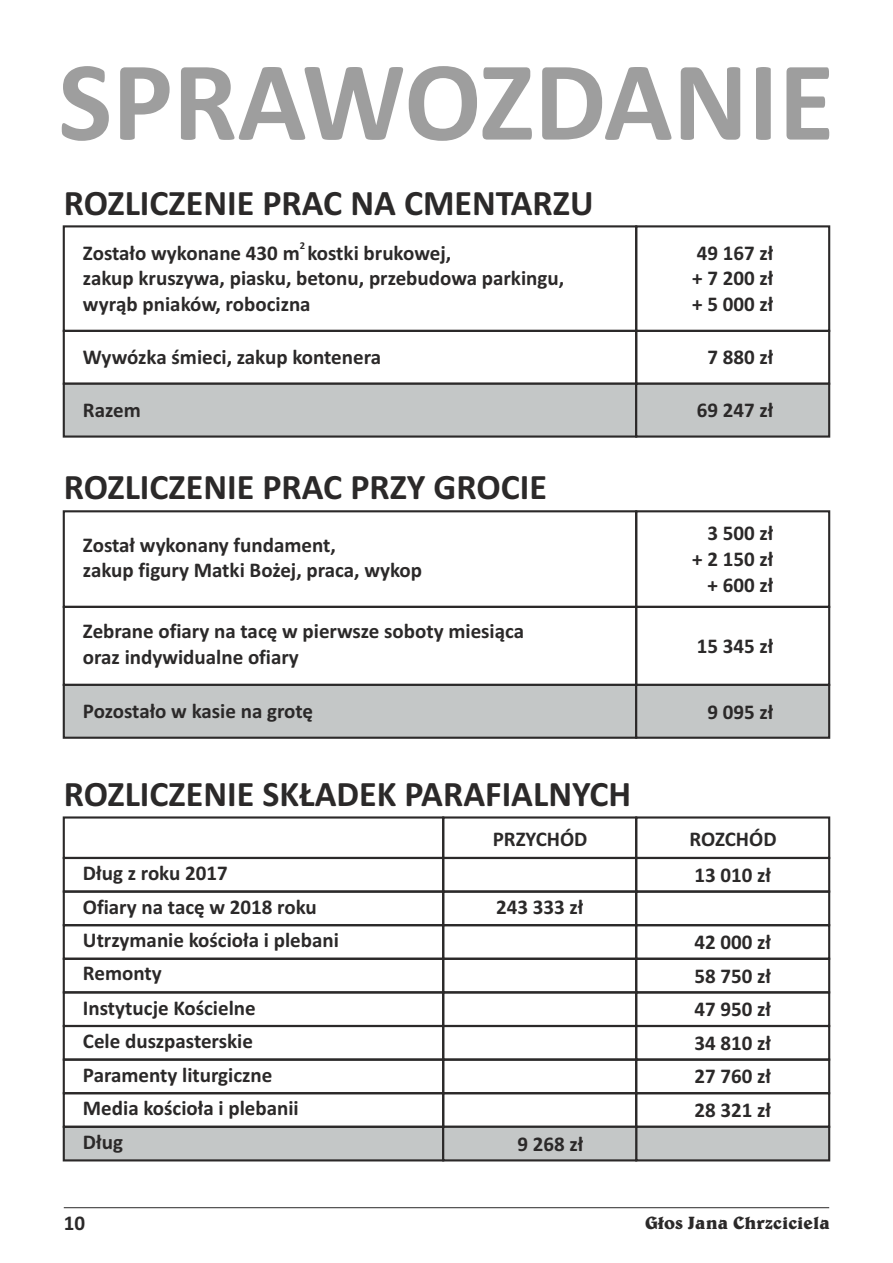
<style>
.page{position:relative;width:893px;height:1263px;background:#fff}
.page>*{position:absolute;margin:0;border:0;box-sizing:border-box;transform-origin:0 0}
.t1{font:700 114.3px "Calibri";color:#9e9e9e}
.t2{font:700 36px "Calibri";color:#2b2929}
.t3{font:700 21px/33.6px "Calibri";color:#2b2929}
.t4{font:700 18px "Belwe BT";color:#2b2929}
.t5{font:700 10.5px "Calibri";color:#2b2929}
</style>
<div class="page">
<hr style="left:64px;top:1207px;width:765px;height:1px;background:#2b2929">
<div style="left:63px;top:225px;width:574px;height:107px;border:2px solid #2b2929"></div>
<div style="left:635px;top:225px;width:195px;height:107px;border:2px solid #2b2929"></div>
<div style="left:63px;top:330px;width:574px;height:55px;border:2px solid #2b2929"></div>
<div style="left:635px;top:330px;width:195px;height:55px;border:2px solid #2b2929"></div>
<svg style="left:62px;top:382px;width:769px;height:56px;background:#b7b9b9"></svg>
<div style="left:63px;top:510px;width:574px;height:98px;border:2px solid #2b2929"></div>
<div style="left:635px;top:510px;width:195px;height:98px;border:2px solid #2b2929"></div>
<div style="left:63px;top:606px;width:574px;height:80px;border:2px solid #2b2929"></div>
<div style="left:635px;top:606px;width:195px;height:80px;border:2px solid #2b2929"></div>
<svg style="left:62px;top:683px;width:769px;height:56px;background:#b7baba"></svg>
<div style="left:635px;top:816px;width:195px;height:43px;border:2px solid #2b2929"></div>
<div style="left:442px;top:816px;width:195px;height:43px;border:2px solid #2b2929"></div>
<div style="left:63px;top:816px;width:381px;height:43px;border:2px solid #2b2929"></div>
<div style="left:635px;top:857px;width:195px;height:36px;border:2px solid #2b2929"></div>
<div style="left:442px;top:857px;width:195px;height:36px;border:2px solid #2b2929"></div>
<div style="left:63px;top:857px;width:381px;height:36px;border:2px solid #2b2929"></div>
<div style="left:635px;top:890px;width:195px;height:36px;border:2px solid #2b2929"></div>
<div style="left:442px;top:890px;width:195px;height:36px;border:2px solid #2b2929"></div>
<div style="left:63px;top:890px;width:381px;height:36px;border:2px solid #2b2929"></div>
<div style="left:635px;top:924px;width:195px;height:36px;border:2px solid #2b2929"></div>
<div style="left:442px;top:924px;width:195px;height:36px;border:2px solid #2b2929"></div>
<div style="left:63px;top:924px;width:381px;height:36px;border:2px solid #2b2929"></div>
<div style="left:635px;top:958px;width:195px;height:35px;border:2px solid #2b2929"></div>
<div style="left:442px;top:958px;width:195px;height:35px;border:2px solid #2b2929"></div>
<div style="left:63px;top:958px;width:381px;height:35px;border:2px solid #2b2929"></div>
<div style="left:635px;top:991px;width:195px;height:36px;border:2px solid #2b2929"></div>
<div style="left:442px;top:991px;width:195px;height:36px;border:2px solid #2b2929"></div>
<div style="left:63px;top:991px;width:381px;height:36px;border:2px solid #2b2929"></div>
<div style="left:635px;top:1025px;width:195px;height:36px;border:2px solid #2b2929"></div>
<div style="left:442px;top:1025px;width:195px;height:36px;border:2px solid #2b2929"></div>
<div style="left:63px;top:1025px;width:381px;height:36px;border:2px solid #2b2929"></div>
<div style="left:635px;top:1058px;width:195px;height:36px;border:2px solid #2b2929"></div>
<div style="left:442px;top:1058px;width:195px;height:36px;border:2px solid #2b2929"></div>
<div style="left:63px;top:1058px;width:381px;height:36px;border:2px solid #2b2929"></div>
<div style="left:635px;top:1092px;width:195px;height:36px;border:2px solid #2b2929"></div>
<div style="left:442px;top:1092px;width:195px;height:36px;border:2px solid #2b2929"></div>
<div style="left:63px;top:1092px;width:381px;height:36px;border:2px solid #2b2929"></div>
<svg style="left:62px;top:1125px;width:769px;height:37px;background:#b1b3b3"></svg>
<h1 class="t1" style="left:58px;top:54px;width:778px">SPRAWOZDANIE</h1>
<h2 class="t2" style="left:64px;top:187px;width:531px">ROZLICZENIE PRAC NA CMENTARZU</h2>
<p class="t5" style="left:300px;top:241px;width:7px">2</p>
<p class="t3" style="left:83px;top:242px;width:483px;line-height:25.7px">Zostało wykonane 430 m kostki brukowej,<br>zakup kruszywa, piasku, betonu, przebudowa parkingu, wyrąb pniaków, robocizna</p>
<p class="t3" style="left:692px;top:242px;width:83px;line-height:25.7px;text-align:justify">49 167 zł + 7 200 zł + 5 000 zł</p>
<p class="t3" style="left:83px;top:342px;width:300px">Wywózka śmieci, zakup kontenera</p>
<p class="t3" style="left:707px;top:342px;width:67px">7 880 zł</p>
<p class="t3" style="left:83px;top:395px;width:59px">Razem</p>
<p class="t3" style="left:697px;top:395px;width:78px">69 247 zł</p>
<h2 class="t2" style="left:64px;top:472px;width:485px">ROZLICZENIE PRAC PRZY GROCIE</h2>
<p class="t3" style="left:83px;top:533px;width:341px;line-height:25.7px">Został wykonany fundament,<br>zakup figury Matki Bożej, praca, wykop</p>
<p class="t3" style="left:692px;top:522px;width:83px;line-height:25.7px;text-align:right">3 500 zł + 2 150 zł + 600 zł</p>
<p class="t3" style="left:83px;top:620px;width:443px;line-height:25.7px">Zebrane ofiary na tacę w pierwsze soboty miesiąca oraz indywidualne ofiary</p>
<p class="t3" style="left:697px;top:631px;width:78px">15 345 zł</p>
<p class="t3" style="left:83px;top:696px;width:232px">Pozostało w kasie na grotę</p>
<p class="t3" style="left:707px;top:697px;width:67px">9 095 zł</p>
<h2 class="t2" style="left:64px;top:779px;width:569px">ROZLICZENIE SKŁADEK PARAFIALNYCH</h2>
<p class="t3" style="left:493px;top:824px;width:96px">PRZYCHÓD</p>
<p class="t3" style="left:83px;top:858px;width:257px">Dług z roku 2017<br>Ofiary na tacę w 2018 roku<br>Utrzymanie kościoła i plebani<br>Remonty<br>Instytucje Kościelne<br>Cele duszpasterskie<br>Paramenty liturgiczne<br>Media kościoła i plebanii<br>Dług</p>
<p class="t3" style="left:496px;top:891px;width:89px">243 333 zł</p>
<p class="t3" style="left:517px;top:1128px;width:67px">9 268 zł</p>
<p class="t3" style="left:690px;top:824px;width:88px">ROZCHÓD</p>
<p class="t3" style="left:694px;top:860px;width:78px">13 010 zł</p>
<p class="t3" style="left:694px;top:927px;width:78px">42 000 zł</p>
<p class="t3" style="left:694px;top:960px;width:78px;text-align:justify">58 750 zł 47 950 zł 34 810 zł 27 760 zł 28 321 zł</p>
<p class="t3" style="left:64px;top:1208px;width:23px">10</p>
<p class="t4" style="left:645px;top:1215px;width:187px">Głos Jana Chrzciciela</p>
</div>
